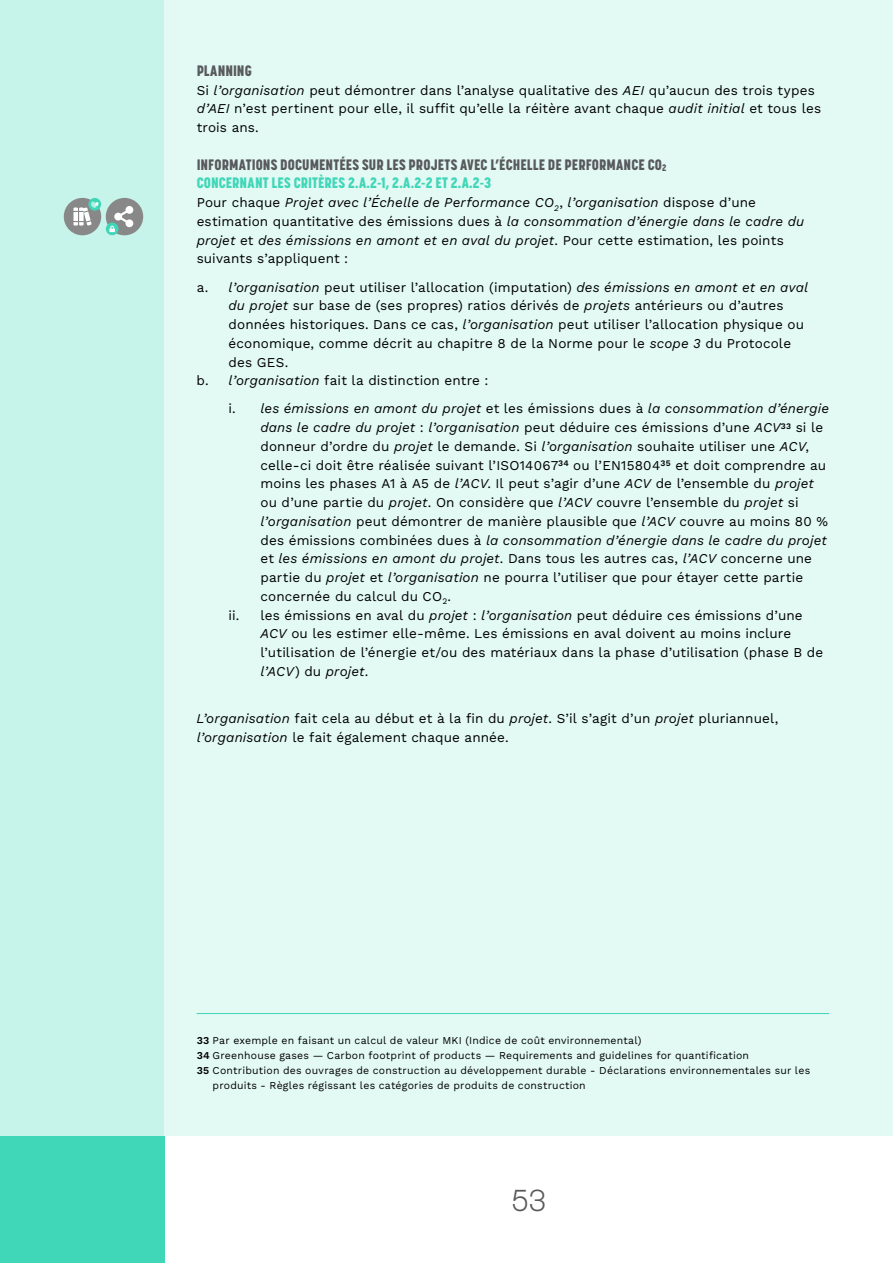
<style>
.page{position:relative;width:893px;height:1263px;background:#fff}
.page>*{position:absolute;margin:0;border:0;box-sizing:border-box;transform-origin:0 0}
.t1{font:300 30px "Korolev";color:#58595b}
.t2{font:800 15px/18.8px "Korolev Condensed";letter-spacing:.01em;color:#58595b}
.t3{font:13.5px/18.8px "Work Sans";letter-spacing:.01em;color:#000}
.t4{font:italic 13.5px/18.8px "Work Sans";letter-spacing:.01em;color:#000}
.t5{font:10.5px "Work Sans";letter-spacing:.02em;color:#000}
.s1{font-style:italic}
.s2{color:#40d6b8}
.s3{font-style:normal}
.s4{font-weight:600}
</style>
<div class="page">
<div style="left:0;top:1135px;width:165px;height:128px;background:#40d6b8"></div>
<div style="left:0;top:0;width:165px;height:1135px;background:#c6f3ea"></div>
<div style="left:165px;top:0;width:728px;height:1135px;background:#e2f9f4"></div>
<div style="left:64px;top:198px;width:37px;height:37px;background:#888;border-radius:50%"></div>
<svg style="left:88px;top:198px;width:13px;height:13px"></svg>
<svg style="left:73px;top:202px;width:26px;height:24px"></svg>
<div style="left:106px;top:198px;width:37px;height:37px;background:#888;border-radius:50%"></div>
<svg style="left:106px;top:223px;width:13px;height:12px"></svg>
<svg style="left:109px;top:206px;width:24px;height:26px"></svg>
<hr style="left:197px;top:1013px;width:632px;height:1px;background:#40d6b8">
<p class="t2" style="left:197px;top:61px;width:57px">PLANNING</p>
<p class="t3" style="left:197px;top:80px;width:626px">Si <span class="s1">l’organisation</span> peut démontrer dans l’analyse qualitative des <span class="s1">AEI</span> qu’aucun des trois types <span class="s1">d’AEI</span> n’est pertinent pour elle, il suffit qu’elle la réitère avant chaque <span class="s1">audit initial</span> et tous les trois ans.</p>
<p class="t2" style="left:197px;top:155px;width:471px">INFORMATIONS DOCUMENTÉES SUR LES PROJETS AVEC L’ÉCHELLE DE PERFORMANCE CO<sub>2<br></sub><span class="s2">CONCERNANT LES CRITÈRES 2.A.2-1, 2.A.2-2 ET 2.A.2-3</span></p>
<p class="t4" style="left:197px;top:192px;width:609px"><span class="s3">Pour chaque</span> Projet avec l’Échelle de Performance CO<sub>2</sub><span class="s3">,</span> l’organisation <span class="s3">dispose d’une estimation quantitative des émissions dues à</span> la consommation d’énergie dans le cadre du projet <span class="s3">et</span> des émissions en amont et en aval du projet<span class="s3">. Pour cette estimation, les points suivants s’appliquent :</span></p>
<p class="t4" style="left:197px;top:277px;width:613px"><span class="s3">a.</span> l’organisation <span class="s3">peut utiliser l’allocation (imputation)</span> des émissions en amont et en aval</p>
<p class="t3" style="left:229px;top:296px;width:556px"><span class="s1">du projet</span> sur base de (ses propres) ratios dérivés de <span class="s1">projets</span> antérieurs ou d’autres</p>
<p class="t3" style="left:229px;top:315px;width:577px">données historiques. Dans ce cas, <span class="s1">l’organisation</span> peut utiliser l’allocation physique ou</p>
<p class="t3" style="left:229px;top:333px;width:564px">économique, comme décrit au chapitre 8 de la Norme pour le <span class="s1">scope 3</span> du Protocole</p>
<p class="t3" style="left:229px;top:352px;width:61px">des GES.</p>
<p class="t3" style="left:197px;top:371px;width:293px">b. <span class="s1">l’organisation</span> fait la distinction entre :</p>
<p class="t4" style="left:229px;top:399px;width:602px"><span class="s3">i.</span> les émissions en amont du projet <span class="s3">et les émissions dues à</span> la consommation d’énergie</p>
<p class="t4" style="left:260px;top:417px;width:564px">dans le cadre du projet <span class="s3">:</span> l’organisation <span class="s3">peut déduire ces émissions d’une</span> ACV<sup>33</sup> <span class="s3">si le</span></p>
<p class="t3" style="left:260px;top:436px;width:550px">donneur d’ordre du <span class="s1">projet</span> le demande. Si <span class="s1">l’organisation</span> souhaite utiliser une <span class="s1">ACV</span>,</p>
<p class="t3" style="left:260px;top:455px;width:567px">celle-ci doit être réalisée suivant l’ISO14067<sup>34</sup> ou l’EN15804<sup>35</sup> et doit comprendre au</p>
<p class="t3" style="left:260px;top:474px;width:555px">moins les phases A1 à A5 de <span class="s1">l’ACV</span>. Il peut s’agir d’une <span class="s1">ACV</span> de l’ensemble du <span class="s1">projet</span></p>
<p class="t3" style="left:260px;top:493px;width:540px">ou d’une partie du <span class="s1">projet</span>. On considère que <span class="s1">l’ACV</span> couvre l’ensemble du <span class="s1">projet</span> si</p>
<p class="t3" style="left:260px;top:511px;width:569px"><span class="s1">l’organisation</span> peut démontrer de manière plausible que <span class="s1">l’ACV</span> couvre au moins 80 %</p>
<p class="t4" style="left:260px;top:530px;width:568px"><span class="s3">des émissions combinées dues à</span> la consommation d’énergie dans le cadre du projet</p>
<p class="t3" style="left:260px;top:549px;width:553px">et <span class="s1">les émissions en amont du projet</span>. Dans tous les autres cas, <span class="s1">l’ACV</span> concerne une</p>
<p class="t3" style="left:260px;top:568px;width:544px">partie du <span class="s1">projet</span> et <span class="s1">l’organisation</span> ne pourra l’utiliser que pour étayer cette partie</p>
<p class="t3" style="left:260px;top:586px;width:192px">concernée du calcul du CO<sub>2</sub>.</p>
<p class="t3" style="left:229px;top:605px;width:576px">ii. les émissions en aval du <span class="s1">projet</span> : <span class="s1">l’organisation</span> peut déduire ces émissions d’une</p>
<p class="t3" style="left:260px;top:624px;width:532px"><span class="s1">ACV</span> ou les estimer elle-même. Les émissions en aval doivent au moins inclure</p>
<p class="t3" style="left:260px;top:643px;width:564px">l’utilisation de l’énergie et/ou des matériaux dans la phase d’utilisation (phase B de</p>
<p class="t4" style="left:260px;top:661px;width:109px">l’ACV<span class="s3">) du</span> projet<span class="s3">.</span></p>
<p class="t3" style="left:197px;top:708px;width:583px"><span class="s1">L’organisation</span> fait cela au début et à la fin du <span class="s1">projet</span>. S’il s’agit d’un <span class="s1">projet</span> pluriannuel, <span class="s1">l’organisation</span> le fait également chaque année.</p>
<p class="t5" style="left:197px;top:1032px;width:446px"><span class="s4">33</span> Par exemple en faisant un calcul de valeur MKI (Indice de coût environnemental)</p>
<p class="t5" style="left:197px;top:1047px;width:554px"><span class="s4">34</span> Greenhouse gases — Carbon footprint of products — Requirements and guidelines for quantification</p>
<p class="t5" style="left:197px;top:1062px;width:615px"><span class="s4">35</span> Contribution des ouvrages de construction au développement durable - Déclarations environnementales sur les</p>
<p class="t5" style="left:213px;top:1077px;width:375px">produits - Règles régissant les catégories de produits de construction</p>
<h1 class="t1" style="left:511px;top:1181px;width:36px">53</h1>
</div>
